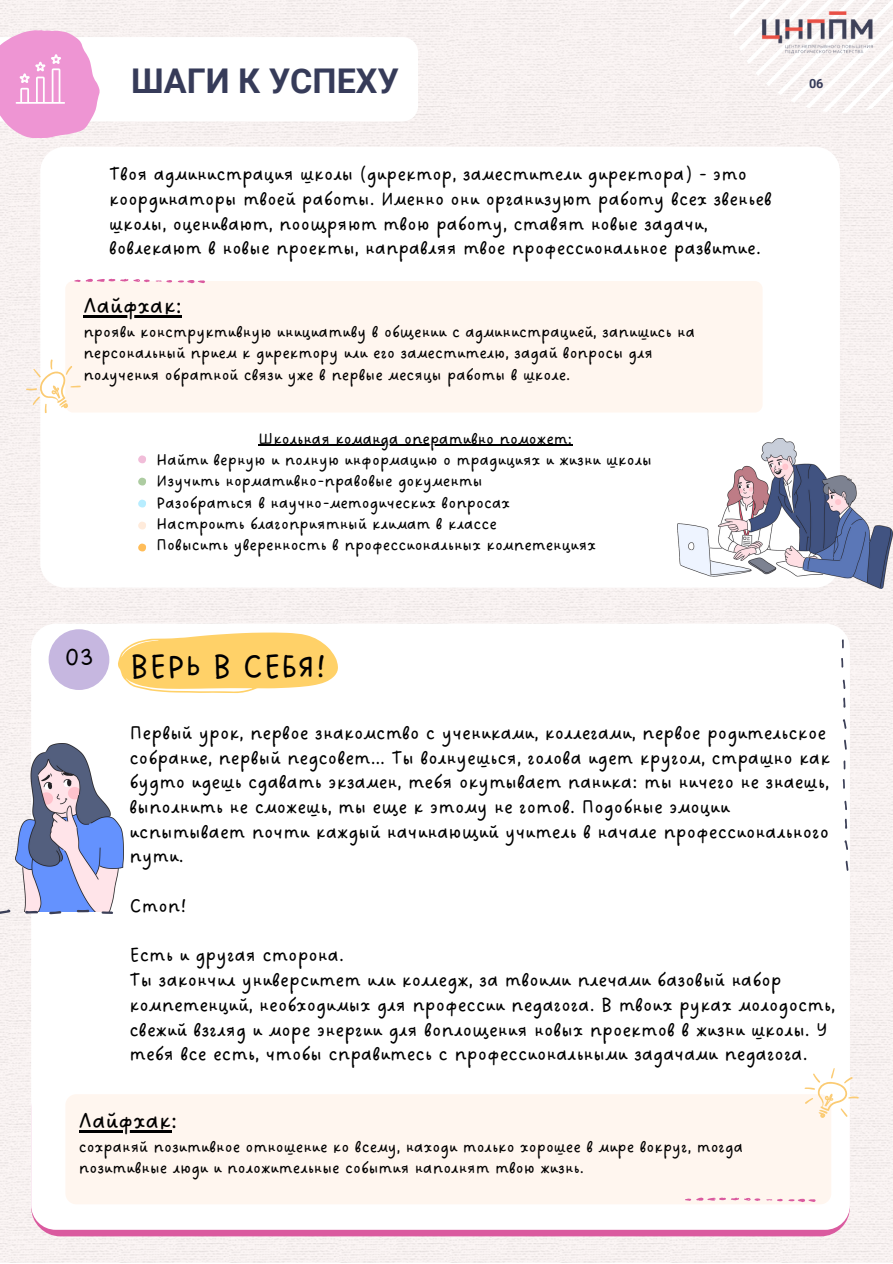
<style>
.page{position:relative;width:893px;height:1264px;background:#fff}
.page>*{position:absolute;margin:0;border:0;box-sizing:border-box;transform-origin:0 0}
.t1{font:36px "DO Sans Regular";color:#000}
.t2{font:700 34.05px "Roboto";color:#363b59}
.t3{font:26.85px "DO Sans Regular";color:#000}
.t4{font:25.5px "DO Sans Regular";color:#000}
.t5{font:21.15px/24.8px "DO Sans Regular";color:#000}
.t6{font:21px/24.8px "DO Sans Regular";color:#000}
.t7{font:18px/21.3px "DO Sans Regular";color:#000}
.t8{font:700 12.75px "Roboto";color:#363b59}
</style>
<div class="page">
<img style="left:0;top:0;width:892px;height:1262px">
<svg style="left:0;top:30px;width:418px;height:108px"></svg>
<div style="left:40px;top:147px;width:799px;height:440px;background:#fff;border-radius:25px"></div>
<svg style="left:728px;top:0;width:164px;height:113px"></svg>
<div style="left:31px;top:1080px;width:818px;height:156px;background:linear-gradient(to right,#da589e,#db60a3);border-radius:29px"></div>
<div style="left:65px;top:281px;width:697px;height:131px;background:#fff6ef;border-radius:8px"></div>
<hr style="left:83px;top:315px;width:99px;height:3px;background:#000">
<img style="left:677px;top:438px;width:215px;height:150px">
<hr style="left:258px;top:445px;width:314px;height:1px;background:#000">
<img style="left:742px;top:0;width:149px;height:65px">
<svg style="left:74px;top:279px;width:76px;height:3px"></svg>
<svg style="left:178px;top:280px;width:27px;height:3px"></svg>
<svg style="left:156px;top:280px;width:16px;height:2px"></svg>
<svg style="left:25px;top:358px;width:56px;height:56px"></svg>
<svg style="left:138px;top:455px;width:8px;height:8px"></svg>
<svg style="left:138px;top:477px;width:8px;height:8px"></svg>
<svg style="left:138px;top:499px;width:8px;height:8px"></svg>
<svg style="left:138px;top:521px;width:8px;height:8px"></svg>
<svg style="left:138px;top:543px;width:8px;height:8px"></svg>
<div style="left:31px;top:623px;width:818px;height:606px;background:#fff;border-radius:25px"></div>
<svg style="left:118px;top:632px;width:220px;height:61px"></svg>
<svg style="left:842px;top:760px;width:6px;height:110px"></svg>
<div style="left:49px;top:629px;width:60px;height:61px;background:#c6b7e0;border-radius:50%"></div>
<img style="left:16px;top:743px;width:107px;height:161px">
<div style="left:65px;top:1094px;width:766px;height:110px;background:#fff6ef;border-radius:11px"></div>
<svg style="left:841px;top:639px;width:5px;height:110px"></svg>
<hr style="left:79px;top:1130px;width:92px;height:2px;background:#000">
<svg style="left:804px;top:1067px;width:55px;height:52px"></svg>
<svg style="left:0;top:904px;width:113px;height:14px"></svg>
<svg style="left:685px;top:1197px;width:75px;height:3px"></svg>
<svg style="left:788px;top:1198px;width:27px;height:4px"></svg>
<svg style="left:766px;top:1198px;width:16px;height:3px"></svg>
<h2 class="t2" style="left:131px;top:61px;width:269px">ШАГИ К УСПЕХУ</h2>
<p class="t6" style="left:109px;top:162px;width:664px">Твоя администрация школы (директор, заместители директора) - это координаторы твоей работы. Именно они организуют работу всех звеньев школы, оценивают, поощряют твою работу, ставят новые задачи, вовлекают в новые проекты, направляя твое профессиональное развитие.</p>
<p class="t4" style="left:83px;top:291px;width:100px">Лайфхак:</p>
<p class="t7" style="left:83px;top:322px;width:613px">прояви конструктивную инициативу в общении с администрацией, запишись на персональный прием к директору или его заместителю, задай вопросы для получения обратной связи уже в первые месяцы работы в школе.</p>
<p class="t3" style="left:65px;top:641px;width:30px">03</p>
<p class="t7" style="left:156px;top:428px;width:497px;text-indent:102px">Школьная команда оперативно поможет:<br>Найти верную и полную информацию о традициях и жизни школы Изучить нормативно-правовые документы<br>Разобраться в научно-методических вопросах<br>Настроить благоприятный климат в классе<br>Повысить уверенность в профессиональных компетенциях</p>
<h1 class="t1" style="left:129px;top:645px;width:198px">ВЕРЬ В СЕБЯ!</h1>
<p class="t8" style="left:808px;top:76px;width:16px">06</p>
<p class="t5" style="left:129px;top:721px;width:702px">Первый урок, первое знакомство с учениками, коллегами, первое родительское собрание, первый педсовет... Ты волнуешься, голова идет кругом, страшно как будто идешь сдавать экзамен, тебя окутывает паника: ты ничего не знаешь, выполнить не сможешь, ты еще к этому не готов. Подобные эмоции испытывает почти каждый начинающий учитель в начале профессионального пути.</p>
<p class="t5" style="left:129px;top:894px;width:58px">Стоп!</p>
<p class="t5" style="left:129px;top:943px;width:707px">Есть и другая сторона.<br>Ты закончил университет или колледж, за твоими плечами базовый набор компетенций, необходимых для профессии педагога. В твоих руках молодость, свежий взгляд и море энергии для воплощения новых проектов в жизни школы. У тебя все есть, чтобы справитесь с профессиональными задачами педагога.</p>
<p class="t4" style="left:79px;top:1105px;width:100px">Лайфхак:</p>
<p class="t7" style="left:79px;top:1136px;width:665px">сохраняй позитивное отношение ко всему, находи только хорошее в мире вокруг, тогда позитивные люди и положительные события наполнят твою жизнь.</p>
</div>
